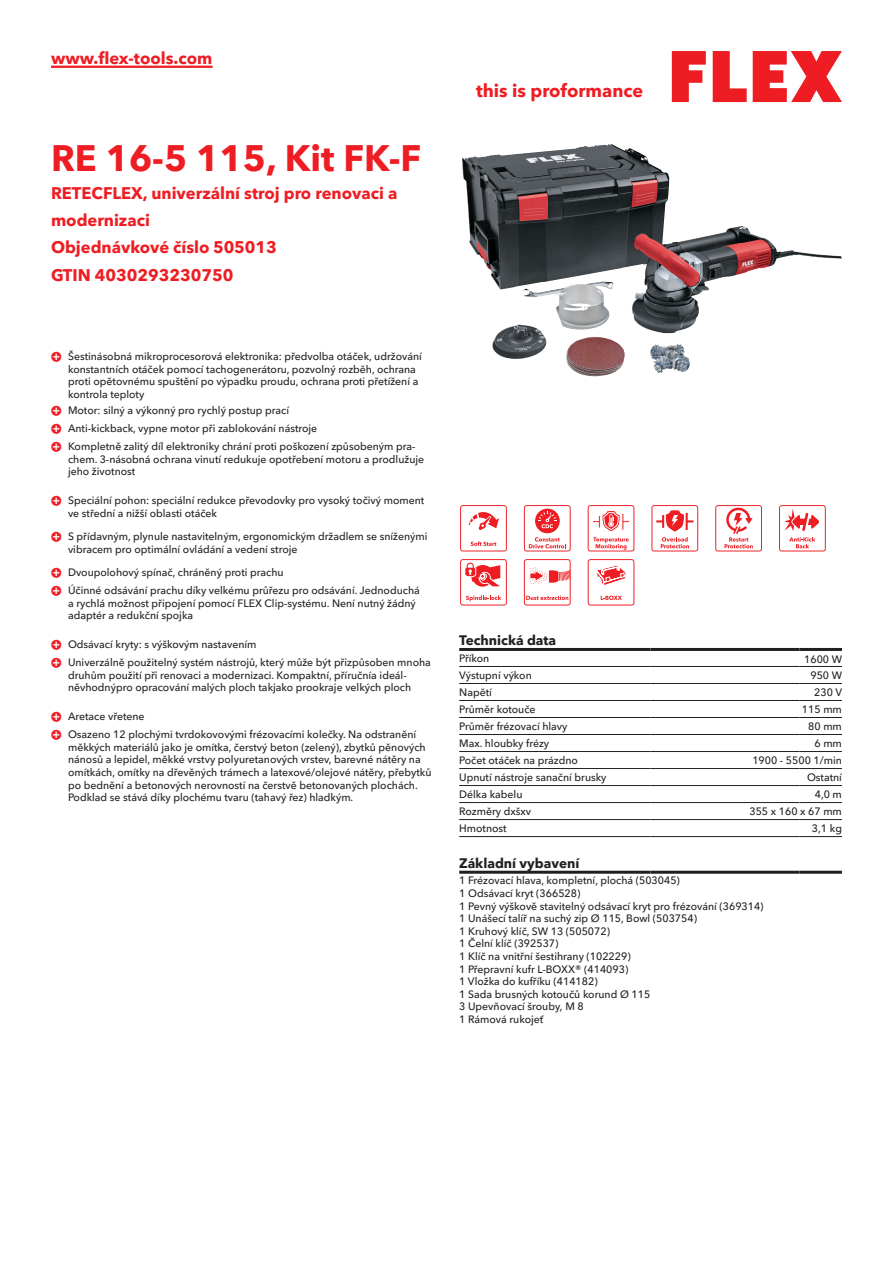
<style>
.page{position:relative;width:893px;height:1263px;background:#fff}
.page>*{position:absolute;margin:0;border:0;box-sizing:border-box;transform-origin:0 0}
.CB_AF_Product-name{font:700 36px "Avenir Next W1 G";color:#ee1d23}
.t1{font:700 18px "Avenir Next W1 G";color:#ee1d23}
.CB_AF_Product-short{font:700 16.5px/27px "Avenir Next W1 G";color:#ee1d23}
.CB_AF_Order-number{font:700 16.5px "Avenir Next W1 G";color:#ee1d23}
.CB_AF_Table-headline{font:700 13.5px "Avenir Next W1 G";color:#231f20}
.CB_AF_Table-specific{font:500 10.5px/12.6px "Avenir Next W1 G";color:#231f20}
</style>
<div class="page">
<svg style="left:672px;top:51px;width:34px;height:51px"></svg>
<svg style="left:713px;top:51px;width:34px;height:51px"></svg>
<svg style="left:753px;top:51px;width:89px;height:51px"></svg>
<hr style="left:51px;top:66px;width:162px;height:2px;background:#ee1d23">
<img style="left:462px;top:144px;width:303px;height:189px">
<hr style="left:459px;top:666px;width:192px;height:1px;background:#231f20">
<hr style="left:651px;top:666px;width:148px;height:1px;background:#231f20">
<hr style="left:799px;top:666px;width:43px;height:1px;background:#231f20">
<hr style="left:459px;top:683px;width:192px;height:1px;background:#231f20">
<hr style="left:651px;top:683px;width:148px;height:1px;background:#231f20">
<hr style="left:799px;top:683px;width:43px;height:1px;background:#231f20">
<hr style="left:459px;top:700px;width:192px;height:1px;background:#231f20">
<hr style="left:651px;top:700px;width:148px;height:1px;background:#231f20">
<hr style="left:799px;top:700px;width:43px;height:1px;background:#231f20">
<hr style="left:459px;top:717px;width:192px;height:1px;background:#231f20">
<hr style="left:651px;top:717px;width:148px;height:1px;background:#231f20">
<hr style="left:799px;top:717px;width:43px;height:1px;background:#231f20">
<hr style="left:459px;top:734px;width:192px;height:1px;background:#231f20">
<hr style="left:651px;top:734px;width:148px;height:1px;background:#231f20">
<hr style="left:799px;top:734px;width:43px;height:1px;background:#231f20">
<hr style="left:459px;top:751px;width:192px;height:1px;background:#231f20">
<hr style="left:651px;top:751px;width:148px;height:1px;background:#231f20">
<hr style="left:799px;top:751px;width:43px;height:1px;background:#231f20">
<hr style="left:459px;top:768px;width:192px;height:1px;background:#231f20">
<hr style="left:651px;top:768px;width:148px;height:1px;background:#231f20">
<hr style="left:799px;top:768px;width:43px;height:1px;background:#231f20">
<hr style="left:459px;top:785px;width:192px;height:1px;background:#231f20">
<hr style="left:651px;top:785px;width:148px;height:1px;background:#231f20">
<hr style="left:799px;top:785px;width:43px;height:1px;background:#231f20">
<hr style="left:459px;top:802px;width:192px;height:1px;background:#231f20">
<hr style="left:651px;top:802px;width:148px;height:1px;background:#231f20">
<hr style="left:799px;top:802px;width:43px;height:1px;background:#231f20">
<hr style="left:459px;top:819px;width:192px;height:1px;background:#231f20">
<hr style="left:651px;top:819px;width:148px;height:1px;background:#231f20">
<hr style="left:799px;top:819px;width:43px;height:1px;background:#231f20">
<hr style="left:459px;top:836px;width:192px;height:1px;background:#231f20">
<hr style="left:651px;top:836px;width:148px;height:1px;background:#231f20">
<hr style="left:799px;top:836px;width:43px;height:1px;background:#231f20">
<hr style="left:459px;top:648px;width:192px;height:3px;background:#231f20">
<hr style="left:651px;top:648px;width:148px;height:3px;background:#231f20">
<hr style="left:799px;top:648px;width:43px;height:3px;background:#231f20">
<hr style="left:459px;top:871px;width:192px;height:3px;background:#231f20">
<hr style="left:651px;top:871px;width:148px;height:3px;background:#231f20">
<hr style="left:799px;top:871px;width:43px;height:3px;background:#231f20">
<svg style="left:460px;top:505px;width:47px;height:46px"></svg>
<svg style="left:524px;top:505px;width:47px;height:46px"></svg>
<svg style="left:588px;top:505px;width:46px;height:46px"></svg>
<svg style="left:651px;top:505px;width:47px;height:46px"></svg>
<svg style="left:715px;top:505px;width:47px;height:46px"></svg>
<svg style="left:779px;top:505px;width:47px;height:46px"></svg>
<svg style="left:460px;top:559px;width:47px;height:46px"></svg>
<svg style="left:524px;top:559px;width:47px;height:46px"></svg>
<svg style="left:588px;top:559px;width:46px;height:46px"></svg>
<h3 class="CB_AF_Product-short" style="left:51px;top:43px;width:163px">www.flex-tools.com</h3>
<p class="CB_AF_Product-name" style="left:51px;top:130px;width:372px">RE 16-5 115, Kit FK-F</p>
<p class="CB_AF_Product-short" style="left:51px;top:178px;width:348px">RETECFLEX, univerzální stroj pro renovaci a modernizaci</p>
<p class="CB_AF_Order-number" style="left:51px;top:234px;width:227px">Objednávkové číslo 505013</p>
<p class="CB_AF_Order-number" style="left:51px;top:262px;width:184px">GTIN 4030293230750</p>
<p class="CB_AF_Table-specific" style="left:68px;top:349px;width:355px">Šestinásobná mikroprocesorová elektronika: předvolba otáček, udržování konstantních otáček pomocí tachogenerátoru, pozvolný rozběh, ochrana proti opětovnému spuštění po výpadku proudu, ochrana proti přetížení a kontrola teploty</p>
<p class="CB_AF_Table-specific" style="left:68px;top:403px;width:223px">Motor: silný a výkonný pro rychlý postup prací</p>
<p class="CB_AF_Table-specific" style="left:68px;top:421px;width:251px">Anti-kickback, vypne motor při zablokování nástroje</p>
<p class="CB_AF_Table-specific" style="left:68px;top:439px;width:358px">Kompletně zalitý díl elektroniky chrání proti poškození způsobeným pra&shy;chem. 3-násobná ochrana vinutí redukuje opotřebení motoru a prodlužuje jeho životnost</p>
<p class="CB_AF_Table-specific" style="left:68px;top:493px;width:358px">Speciální pohon: speciální redukce převodovky pro vysoký točivý moment ve střední a nižší oblasti otáček</p>
<p class="CB_AF_Table-specific" style="left:68px;top:529px;width:361px">S přídavným, plynule nastavitelným, ergonomickým držadlem se sníženými vibracem pro optimální ovládání a vedení stroje</p>
<p class="CB_AF_Table-specific" style="left:68px;top:565px;width:217px">Dvoupolohový spínač, chráněný proti prachu</p>
<p class="CB_AF_Table-specific" style="left:68px;top:583px;width:353px">Účinné odsávání prachu díky velkému průřezu pro odsávání. Jednoduchá a rychlá možnost připojení pomocí FLEX Clip-systému. Není nutný žádný adaptér a redukční spojka</p>
<p class="CB_AF_Table-specific" style="left:68px;top:637px;width:190px">Odsávací kryty: s výškovým nastavením</p>
<p class="CB_AF_Table-specific" style="left:68px;top:655px;width:364px">Univerzálně použitelný systém nástrojů, který může být přizpůsoben mnoha druhům použití při renovaci a modernizaci. Kompaktní, příručnía ideál&shy;něvhodnýpro opracování malých ploch takjako prookraje velkých ploch</p>
<p class="CB_AF_Table-specific" style="left:68px;top:709px;width:78px">Aretace vřetene</p>
<p class="CB_AF_Table-specific" style="left:68px;top:727px;width:365px">Osazeno 12 plochými tvrdokovovými frézovacími kolečky. Na odstranění měkkých materiálů jako je omítka, čerstvý beton (zelený), zbytků pěnových nánosů a lepidel, měkké vrstvy polyuretanových vrstev, barevné nátěry na omítkách, omítky na dřevěných trámech a latexové/olejové nátěry, přebytků po bednění a betonových nerovností na čerstvě betonovaných plochách.<br>Podklad se stává díky plochému tvaru (tahavý řez) hladkým.</p>
<h2 class="t1" style="left:476px;top:77px;width:169px">this is proformance</h2>
<p class="CB_AF_Table-headline" style="left:459px;top:630px;width:98px">Technická data</p>
<p class="CB_AF_Table-specific" style="left:459px;top:651px;width:32px">Příkon</p>
<p class="CB_AF_Table-specific" style="left:804px;top:652px;width:39px">1600 W</p>
<p class="CB_AF_Table-specific" style="left:459px;top:668px;width:74px">Výstupní výkon</p>
<p class="CB_AF_Table-specific" style="left:810px;top:668px;width:33px">950 W</p>
<p class="CB_AF_Table-specific" style="left:459px;top:685px;width:34px">Napětí</p>
<p class="CB_AF_Table-specific" style="left:814px;top:685px;width:29px">230 V</p>
<p class="CB_AF_Table-specific" style="left:459px;top:702px;width:78px">Průměr kotouče</p>
<p class="CB_AF_Table-specific" style="left:802px;top:702px;width:41px">115 mm</p>
<p class="CB_AF_Table-specific" style="left:459px;top:719px;width:110px">Průměr frézovací hlavy</p>
<p class="CB_AF_Table-specific" style="left:808px;top:719px;width:35px">80 mm</p>
<p class="CB_AF_Table-specific" style="left:459px;top:736px;width:91px">Max. hloubky frézy</p>
<p class="CB_AF_Table-specific" style="left:814px;top:736px;width:29px">6 mm</p>
<p class="CB_AF_Table-specific" style="left:459px;top:753px;width:120px">Počet otáček na prázdno</p>
<p class="CB_AF_Table-specific" style="left:752px;top:753px;width:91px">1900 - 5500 1/min</p>
<p class="CB_AF_Table-specific" style="left:459px;top:770px;width:149px">Upnutí nástroje sanační brusky</p>
<p class="CB_AF_Table-specific" style="left:807px;top:770px;width:36px">Ostatní</p>
<p class="CB_AF_Table-specific" style="left:459px;top:787px;width:65px">Délka kabelu</p>
<p class="CB_AF_Table-specific" style="left:815px;top:787px;width:29px">4,0 m</p>
<p class="CB_AF_Table-specific" style="left:459px;top:804px;width:73px">Rozměry dxšxv</p>
<p class="CB_AF_Table-specific" style="left:749px;top:804px;width:94px">355 x 160 x 67 mm</p>
<p class="CB_AF_Table-specific" style="left:459px;top:821px;width:49px">Hmotnost</p>
<p class="CB_AF_Table-specific" style="left:812px;top:821px;width:32px">3,1 kg</p>
<p class="CB_AF_Table-headline" style="left:459px;top:852px;width:122px">Základní vybavení</p>
<p class="CB_AF_Table-specific" style="left:459px;top:873px;width:306px">1 Frézovací hlava, kompletní, plochá (503045)<br>1 Odsávací kryt (366528)<br>1 Pevný výškově stavitelný odsávací kryt pro frézování (369314)<br>1 Unášecí talíř na suchý zip Ø 115, Bowl (503754)<br>1 Kruhový klíč, SW 13 (505072)<br>1 Čelní klíč (392537)<br>1 Klíč na vnitřní šestihrany (102229)<br>1 Přepravní kufr L-BOXX® (414093)<br>1 Vložka do kufříku (414182)<br>1 Sada brusných kotoučů korund Ø 115<br>3 Upevňovací šrouby, M 8<br>1 Rámová rukojeť</p>
</div>
